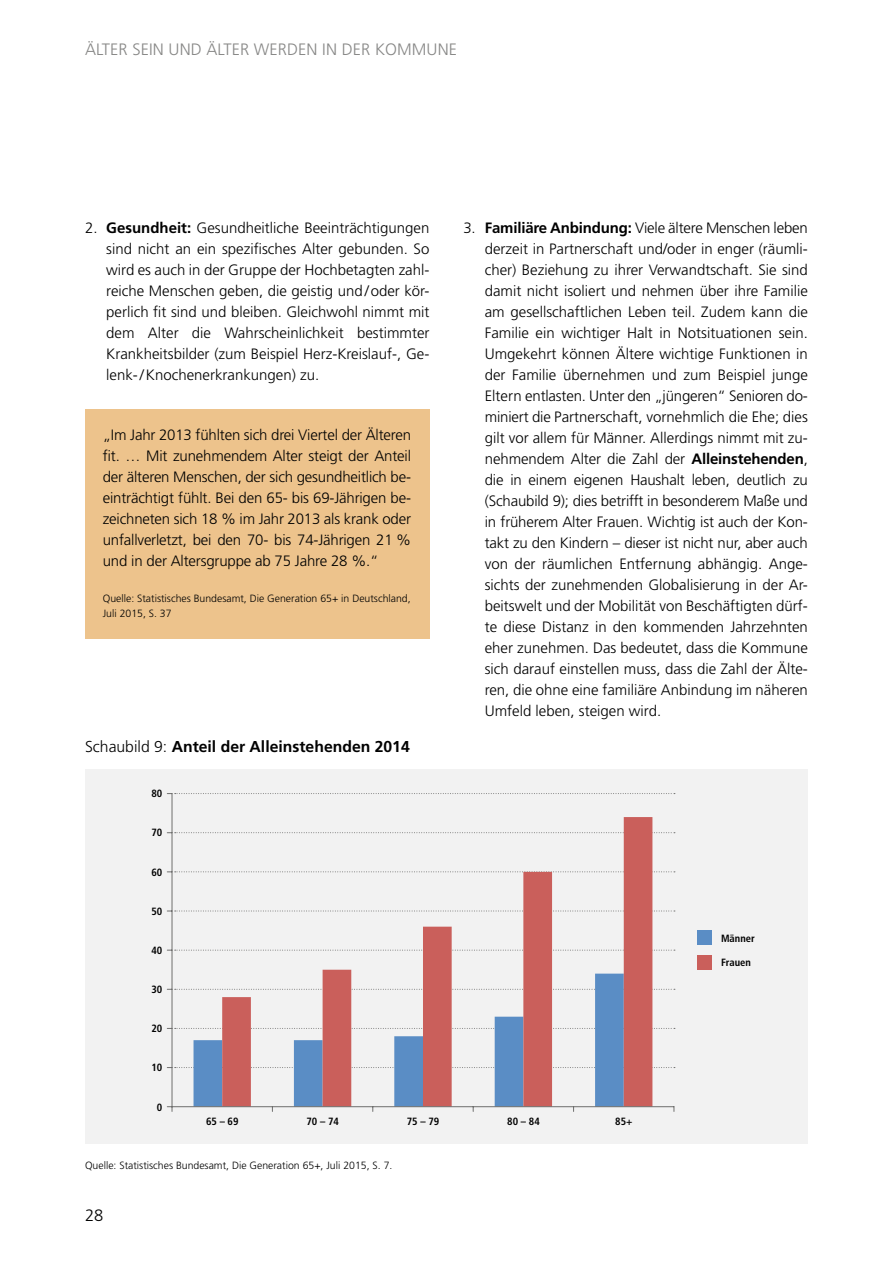
<style>
.page{position:relative;width:893px;height:1263px;background:#fff}
.page>*{position:absolute;margin:0;border:0;box-sizing:border-box;transform-origin:0 0}
.t1{font:300 16.5px "Frutiger";letter-spacing:.005em;color:#878786}
.t2{font:300 16.5px "Frutiger CE";color:#000}
.t3{font:700 15.75px "Frutiger";color:#000}
.t4{font:300 15px/21px "Frutiger";color:#000;text-align:justify}
.t5{font:300 10.5px/15px "Frutiger";color:#000}
.t6{font:700 condensed 10.5px "Frutiger";color:#000}
.s1{font-weight:700}
.s2{font-weight:300}
</style>
<div class="page">
<div style="left:85px;top:769px;width:723px;height:374px;background:#f2f2f2"></div>
<svg style="left:194px;top:988px;width:28px;height:118px;fill:#5a8dc5"></svg>
<svg style="left:222px;top:817px;width:430px;height:289px"></svg>
<hr style="left:172px;top:793px;width:1px;height:314px;background:#6f6f6e">
<svg style="left:167px;top:793px;width:508px;height:1px"></svg>
<svg style="left:167px;top:832px;width:508px;height:1px"></svg>
<svg style="left:167px;top:871px;width:508px;height:1px"></svg>
<svg style="left:167px;top:911px;width:508px;height:1px"></svg>
<svg style="left:167px;top:950px;width:508px;height:1px"></svg>
<svg style="left:167px;top:989px;width:508px;height:1px"></svg>
<svg style="left:167px;top:1028px;width:508px;height:1px"></svg>
<svg style="left:167px;top:1067px;width:508px;height:1px"></svg>
<hr style="left:172px;top:1106px;width:502px;height:1px;background:#6f6f6e">
<svg style="left:167px;top:1106px;width:6px;height:5px"></svg>
<div style="left:697px;top:930px;width:14px;height:15px;background:#5a8dc5"></div>
<div style="left:697px;top:954px;width:14px;height:15px;background:#ca5f5b"></div>
<div style="left:85px;top:409px;width:344px;height:230px;background:#edc38c"></div>
<p class="t1" style="left:85px;top:40px;width:373px">ÄLTER SEIN UND ÄLTER WERDEN IN DER KOMMUNE</p>
<p class="t4" style="left:106px;top:217px;width:325px;text-indent:-21px">2. <span class="s1">Gesundheit:</span> Gesundheitliche Beeinträchtigungen sind nicht an ein spezifisches Alter gebunden. So wird es auch in der Gruppe der Hochbetagten zahl&shy;reiche Menschen geben, die geistig und/oder kör&shy;perlich fit sind und bleiben. Gleichwohl nimmt mit dem Alter die Wahrscheinlichkeit bestimmter Krankheitsbilder (zum Beispiel Herz-Kreislauf-, Ge&shy;lenk-/Knochenerkrankungen) zu.</p>
<p class="t4" style="left:485px;top:217px;width:325px;text-indent:-21px">3. <span class="s1">Familiäre Anbindung:</span> Viele ältere Menschen leben derzeit in Partnerschaft und/oder in enger (räumli&shy;cher) Beziehung zu ihrer Verwandtschaft. Sie sind damit nicht isoliert und nehmen über ihre Familie am gesellschaftlichen Leben teil. Zudem kann die Familie ein wichtiger Halt in Notsituationen sein.<br>Umgekehrt können Ältere wichtige Funktionen in der Familie übernehmen und zum Beispiel junge Eltern entlasten. Unter den „jüngeren“ Senioren do&shy;miniert die Partnerschaft, vornehmlich die Ehe; dies gilt vor allem für Männer. Allerdings nimmt mit zu&shy;nehmendem Alter die Zahl der <span class="s1">Alleinstehenden</span>, die in einem eigenen Haushalt leben, deutlich zu (Schaubild 9); dies betrifft in besonderem Maße und in früherem Alter Frauen. Wichtig ist auch der Kon&shy;takt zu den Kindern – dieser ist nicht nur, aber auch von der räumlichen Entfernung abhängig. Ange&shy;sichts der zunehmenden Globalisierung in der Ar&shy;beitswelt und der Mobilität von Beschäftigten dürf&shy;te diese Distanz in den kommenden Jahrzehnten eher zunehmen. Das bedeutet, dass die Kommune sich darauf einstellen muss, dass die Zahl der Älte&shy;ren, die ohne eine familiäre Anbindung im näheren Umfeld leben, steigen wird.</p>
<p class="t3" style="left:85px;top:737px;width:326px"><span class="s2">Schaubild 9:</span> Anteil der Alleinstehenden 2014</p>
<p class="t4" style="left:103px;top:424px;width:310px">„Im Jahr 2013 fühlten sich drei Viertel der Älteren fit. … Mit zunehmendem Alter steigt der Anteil der älteren Menschen, der sich gesundheitlich be&shy;einträchtigt fühlt. Bei den 65- bis 69-Jährigen be&shy;zeichneten sich 18 % im Jahr 2013 als krank oder unfallverletzt, bei den 70- bis 74-Jährigen 21 % und in der Altersgruppe ab 75 Jahre 28 %.“</p>
<p class="t5" style="left:103px;top:591px;width:309px">Quelle: Statistisches Bundesamt, Die Generation 65+ in Deutschland,<br>Juli 2015, S. 37</p>
<p class="t6" style="left:151px;top:787px;width:12px">80</p>
<p class="t6" style="left:151px;top:826px;width:12px">70</p>
<p class="t6" style="left:151px;top:866px;width:12px">60</p>
<p class="t6" style="left:151px;top:905px;width:12px">50</p>
<p class="t6" style="left:151px;top:944px;width:12px">40</p>
<p class="t6" style="left:151px;top:983px;width:12px">30</p>
<p class="t6" style="left:151px;top:1022px;width:12px">20</p>
<p class="t6" style="left:151px;top:1061px;width:12px">10</p>
<p class="t6" style="left:157px;top:1101px;width:7px">0</p>
<p class="t6" style="left:206px;top:1115px;width:34px">65 – 69</p>
<p class="t6" style="left:306px;top:1115px;width:34px">70 – 74</p>
<p class="t6" style="left:407px;top:1115px;width:34px">75 – 79</p>
<p class="t6" style="left:507px;top:1115px;width:34px">80 – 84</p>
<p class="t6" style="left:615px;top:1115px;width:19px">85+</p>
<p class="t5" style="left:85px;top:1157px;width:309px">Quelle: Statistisches Bundesamt, Die Generation 65+, Juli 2015, S. 7.</p>
<p class="t2" style="left:85px;top:1205px;width:20px">28</p>
<p class="t6" style="left:721px;top:932px;width:35px">Männer</p>
<p class="t6" style="left:721px;top:956px;width:31px">Frauen</p>
</div>
